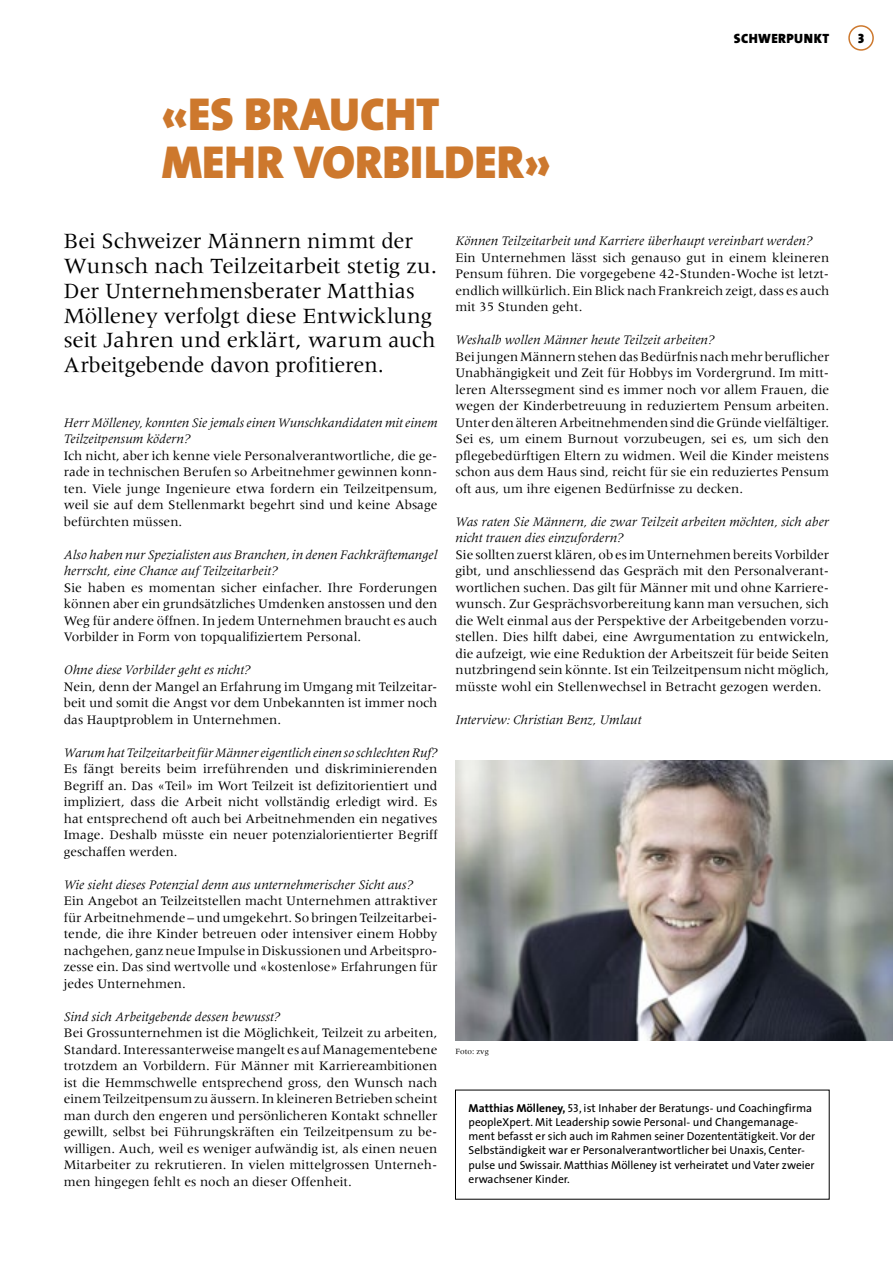
<style>
.page{position:relative;width:893px;height:1263px;background:#fff}
.page>*{position:absolute;margin:0;border:0;box-sizing:border-box;transform-origin:0 0}
._1_Titel_Thesis_GROS{font:900 46.5px/48px "The Sans";color:#cd782d}
._2_Lead_Meridien{font:22.5px/24.8px "Meridien";letter-spacing:-.01em;color:#000}
._3_Lauf_Meridien{font:13.5px/16.5px "Meridien";color:#000;text-align:justify}
._3_Lauf_Meridien_Ita{font:italic 13.5px/16.5px "Meridien";color:#000}
.t1{font:900 13.5px "The Sans";letter-spacing:.03em;color:#000}
.t2{font:13.5px "The Sans Black Caps";color:#000}
._4_Lauf_Kästchen{font:11.55px/14.2px "The Sans";color:#000}
._6_foto_nachweis{font:8.25px "Meridien";color:#000}
.s1{font-weight:700}
.s2{font-family:"The Sans Caps"}
</style>
<div class="page">
<div style="left:848px;top:25px;width:26px;height:26px;border:2px solid #cd782d;border-radius:50%"></div>
<img style="left:455px;top:760px;width:438px;height:280px">
<p class="_1_Titel_Thesis_GROS" style="left:162px;top:89px;width:390px">«ES BRAUCHT<br>MEHR VORBILDER»</p>
<p class="t1" style="left:734px;top:27px;width:97px">SCHWERPUNKT</p>
<p class="t2" style="left:858px;top:27px;width:7px">3</p>
<h2 class="_2_Lead_Meridien" style="left:64px;top:229px;width:375px">Bei Schweizer Männern nimmt der Wunsch nach Teilzeitarbeit stetig zu.<br>Der Unternehmensberater Matthias Mölleney verfolgt diese Entwicklung seit Jahren und erklärt, warum auch Arbeitgebende davon profitieren.</h2>
<p class="_3_Lauf_Meridien_Ita" style="left:64px;top:414px;width:375px">Herr Mölleney, konnten Sie jemals einen Wunschkandidaten mit einem<br>Teilzeitpensum ködern?</p>
<p class="_3_Lauf_Meridien" style="left:64px;top:447px;width:375px">Ich nicht, aber ich kenne viele Personalverantwortliche, die ge&shy;rade in technischen Berufen so Arbeitnehmer gewinnen konn&shy;ten. Viele junge Ingenieure etwa fordern ein Teilzeitpensum, weil sie auf dem Stellenmarkt begehrt sind und keine Absage befürchten müssen.</p>
<p class="_3_Lauf_Meridien_Ita" style="left:64px;top:546px;width:375px">Also haben nur Spezialisten aus Branchen, in denen Fachkräftemangel herrscht, eine Chance auf Teilzeitarbeit?</p>
<p class="_3_Lauf_Meridien" style="left:64px;top:579px;width:375px">Sie haben es momentan sicher einfacher. Ihre Forderungen können aber ein grundsätzliches Umdenken anstossen und den Weg für andere öffnen. In jedem Unternehmen braucht es auch Vorbilder in Form von topqualifiziertem Personal.</p>
<p class="_3_Lauf_Meridien_Ita" style="left:64px;top:662px;width:188px">Ohne diese Vorbilder geht es nicht?</p>
<p class="_3_Lauf_Meridien" style="left:64px;top:678px;width:375px">Nein, denn der Mangel an Erfahrung im Umgang mit Teilzeitar&shy;beit und somit die Angst vor dem Unbekannten ist immer noch das Hauptproblem in Unternehmen.</p>
<p class="_3_Lauf_Meridien_Ita" style="left:64px;top:744px;width:375px">Warum hat Teilzeitarbeit für Männer eigentlich einen so schlechten Ruf?</p>
<p class="_3_Lauf_Meridien" style="left:64px;top:761px;width:375px">Es fängt bereits beim irreführenden und diskriminierenden Begriff an. Das «Teil» im Wort Teilzeit ist defizitorientiert und impliziert, dass die Arbeit nicht vollständig erledigt wird. Es hat entsprechend oft auch bei Arbeitnehmenden ein negatives Image. Deshalb müsste ein neuer potenzialorientierter Begriff geschaffen werden.</p>
<p class="_3_Lauf_Meridien_Ita" style="left:64px;top:876px;width:350px">Wie sieht dieses Potenzial denn aus unternehmerischer Sicht aus?</p>
<p class="_3_Lauf_Meridien" style="left:64px;top:893px;width:375px">Ein Angebot an Teilzeitstellen macht Unternehmen attraktiver für Arbeitnehmende – und umgekehrt. So bringen Teilzeitarbei&shy;tende, die ihre Kinder betreuen oder intensiver einem Hobby nachgehen, ganz neue Impulse in Diskussionen und Arbeitspro&shy;zesse ein. Das sind wertvolle und «kostenlose» Erfahrungen für jedes Unternehmen.</p>
<p class="_3_Lauf_Meridien_Ita" style="left:64px;top:1008px;width:218px">Sind sich Arbeitgebende dessen bewusst?</p>
<p class="_3_Lauf_Meridien" style="left:64px;top:1025px;width:375px">Bei Grossunternehmen ist die Möglichkeit, Teilzeit zu arbeiten, Standard. Interessanterweise mangelt es auf Managementebene trotzdem an Vorbildern. Für Männer mit Karriereambitionen ist die Hemmschwelle entsprechend gross, den Wunsch nach einem Teilzeitpensum zu äussern. In kleineren Betrieben scheint man durch den engeren und persönlicheren Kontakt schneller gewillt, selbst bei Führungskräften ein Teilzeitpensum zu be&shy;willigen. Auch, weil es weniger aufwändig ist, als einen neuen Mitarbeiter zu rekrutieren. In vielen mittelgrossen Unterneh&shy;men hingegen fehlt es noch an dieser Offenheit.</p>
<p class="_3_Lauf_Meridien_Ita" style="left:455px;top:233px;width:358px">Können Teilzeitarbeit und Karriere überhaupt vereinbart werden?</p>
<p class="_3_Lauf_Meridien" style="left:455px;top:249px;width:375px">Ein Unternehmen lässt sich genauso gut in einem kleineren Pensum führen. Die vorgegebene 42-Stunden-Woche ist letzt&shy;endlich willkürlich. Ein Blick nach Frankreich zeigt, dass es auch mit 35 Stunden geht.</p>
<p class="_3_Lauf_Meridien_Ita" style="left:455px;top:332px;width:260px">Weshalb wollen Männer heute Teilzeit arbeiten?</p>
<p class="_3_Lauf_Meridien" style="left:455px;top:348px;width:375px">Bei jungen Männern stehen das Bedürfnis nach mehr beruflicher Unabhängigkeit und Zeit für Hobbys im Vordergrund. Im mitt&shy;leren Alterssegment sind es immer noch vor allem Frauen, die wegen der Kinderbetreuung in reduziertem Pensum arbeiten.<br>Unter den älteren Arbeitnehmenden sind die Gründe vielfältiger.<br>Sei es, um einem Burnout vorzubeugen, sei es, um sich den pflegebedürftigen Eltern zu widmen. Weil die Kinder meistens schon aus dem Haus sind, reicht für sie ein reduziertes Pensum oft aus, um ihre eigenen Bedürfnisse zu decken.</p>
<p class="_3_Lauf_Meridien_Ita" style="left:455px;top:513px;width:375px">Was raten Sie Männern, die zwar Teilzeit arbeiten möchten, sich aber nicht trauen dies einzufordern?</p>
<p class="_3_Lauf_Meridien" style="left:455px;top:546px;width:375px">Sie sollten zuerst klären, ob es im Unternehmen bereits Vorbilder gibt, und anschliessend das Gespräch mit den Personalverant&shy;wortlichen suchen. Das gilt für Männer mit und ohne Karriere&shy;wunsch. Zur Gesprächsvorbereitung kann man versuchen, sich die Welt einmal aus der Perspektive der Arbeitgebenden vorzu&shy;stellen. Dies hilft dabei, eine Awrgumentation zu entwickeln, die aufzeigt, wie eine Reduktion der Arbeitszeit für beide Seiten nutzbringend sein könnte. Ist ein Teilzeitpensum nicht möglich, müsste wohl ein Stellenwechsel in Betracht gezogen werden.</p>
<p class="_3_Lauf_Meridien_Ita" style="left:455px;top:711px;width:187px">Interview: Christian Benz, Umlaut</p>
<p class="_6_foto_nachweis" style="left:455px;top:1047px;width:35px">Foto: zvg</p>
<p class="_4_Lauf_Kästchen" style="left:469px;top:1100px;width:348px"><span class="s1">Matthias Mölleney,</span> <span class="s2">53</span>, ist Inhaber der Beratungs- und Coachingfirma peopleXpert. Mit Leadership sowie Personal- und Changemanage&shy;ment befasst er sich auch im Rahmen seiner Dozententätigkeit. Vor der Selbständigkeit war er Personalverantwortlicher bei Unaxis, Center&shy;pulse und Swissair. Matthias Mölleney ist verheiratet und Vater zweier erwachsener Kinder.</p>
</div>
